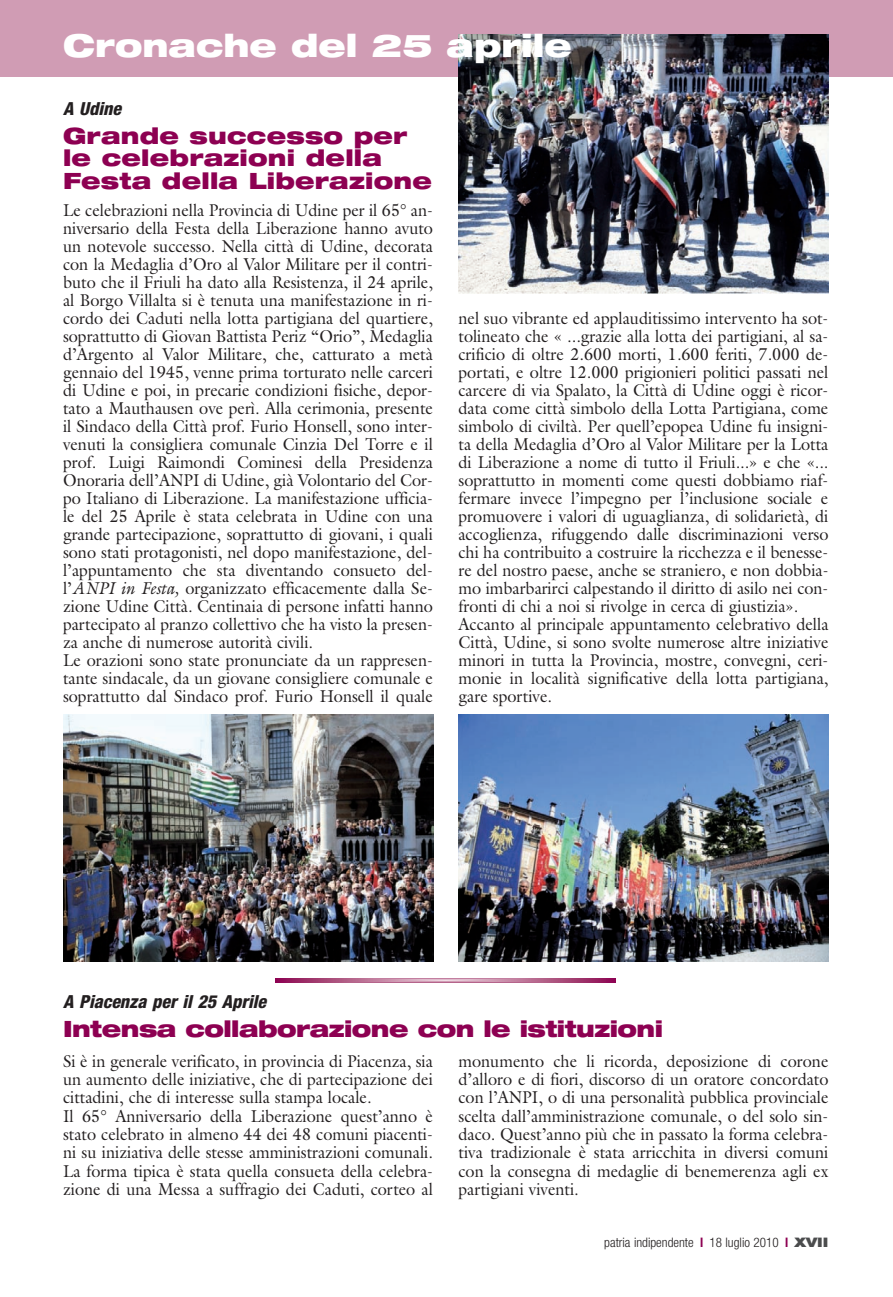
<style>
.page{position:relative;width:893px;height:1297px;background:#fff}
.page>*{position:absolute;margin:0;border:0;box-sizing:border-box;transform-origin:0 0}
.t1{font:900 expanded 31.5px "Helvetica Neue";color:#fff}
.t2{font:900 expanded 22.5px/22.5px "Helvetica Neue";letter-spacing:.01em;color:#8d0052}
.t3{font:900 expanded 22.5px "Helvetica Neue";letter-spacing:-.025em;color:#8d0052}
.t4{font:italic 800 condensed 18px "Helvetica Neue";color:#231f20}
.t5{font:17.25px/18px "Galliard";color:#231f20;scale:.94 1}
.t6{font:300 condensed 13.2px "Helvetica Neue";color:#231f20}
.s1{font-style:italic}
.s2{font-weight:700;color:#8d0052}
.s3{font-weight:900;font-stretch:expanded;color:#4b4c4d}
</style>
<div class="page">
<div style="left:0;top:0;width:893px;height:77px;background:#d09cb4"></div>
<img style="left:458px;top:34px;width:370px;height:260px">
<img style="left:458px;top:715px;width:370px;height:246px">
<img style="left:63px;top:715px;width:370px;height:246px">
<hr style="left:276px;top:978px;width:340px;height:4px;background:#8e0253">
<hr style="left:279px;top:978px;width:334px;height:4px;background:#8f0655">
<hr style="left:282px;top:978px;width:327px;height:4px;background:#900a57">
<hr style="left:285px;top:978px;width:321px;height:4px;background:#920e59">
<hr style="left:286px;top:978px;width:319px;height:4px;background:#92125a">
<hr style="left:289px;top:978px;width:313px;height:4px;background:#93165b">
<hr style="left:292px;top:978px;width:307px;height:4px;background:#951a5d">
<hr style="left:294px;top:978px;width:303px;height:4px;background:#961e5f">
<hr style="left:297px;top:978px;width:297px;height:4px;background:#982261">
<hr style="left:300px;top:978px;width:291px;height:4px;background:#992663">
<hr style="left:303px;top:978px;width:285px;height:4px;background:#9b2a65">
<hr style="left:306px;top:978px;width:279px;height:4px;background:#9c2e68">
<hr style="left:309px;top:978px;width:273px;height:4px;background:#9e326a">
<hr style="left:312px;top:978px;width:267px;height:4px;background:#9f366c">
<hr style="left:315px;top:978px;width:261px;height:4px;background:#a13a6e">
<hr style="left:318px;top:978px;width:255px;height:4px;background:#a33e70">
<hr style="left:321px;top:978px;width:250px;height:4px;background:#a54273">
<hr style="left:325px;top:978px;width:242px;height:4px;background:#a64675">
<hr style="left:328px;top:978px;width:235px;height:4px;background:#a94a78">
<hr style="left:331px;top:978px;width:229px;height:4px;background:#aa4e7b">
<hr style="left:335px;top:978px;width:221px;height:4px;background:#ac527e">
<hr style="left:339px;top:978px;width:214px;height:4px;background:#ae5781">
<hr style="left:342px;top:978px;width:207px;height:4px;background:#b05b83">
<hr style="left:346px;top:978px;width:199px;height:4px;background:#b25f87">
<hr style="left:349px;top:978px;width:193px;height:4px;background:#b46389">
<hr style="left:353px;top:978px;width:186px;height:4px;background:#b6678c">
<hr style="left:357px;top:978px;width:178px;height:4px;background:#b96b90">
<hr style="left:361px;top:978px;width:169px;height:4px;background:#c37fa0">
<hr style="left:362px;top:979px;width:168px;height:3px;background:#bb7094">
<hr style="left:365px;top:979px;width:162px;height:3px;background:#bd7497">
<hr style="left:368px;top:979px;width:155px;height:3px;background:#c0799b">
<hr style="left:373px;top:979px;width:146px;height:3px;background:#c27d9e">
<hr style="left:376px;top:979px;width:140px;height:3px;background:#c481a1">
<hr style="left:380px;top:979px;width:132px;height:3px;background:#c585a4">
<hr style="left:382px;top:979px;width:128px;height:3px;background:#c789a6">
<hr style="left:386px;top:979px;width:120px;height:3px;background:#c98da9">
<hr style="left:389px;top:979px;width:113px;height:2px;background:#cc91ad">
<hr style="left:392px;top:979px;width:107px;height:2px;background:#ce95b0">
<hr style="left:395px;top:979px;width:101px;height:2px;background:#cf99b2">
<hr style="left:398px;top:979px;width:95px;height:2px;background:#d19db5">
<hr style="left:401px;top:979px;width:89px;height:2px;background:#d2a1b8">
<hr style="left:404px;top:979px;width:83px;height:2px;background:#d4a5bb">
<hr style="left:408px;top:979px;width:76px;height:2px;background:#d6a9be">
<hr style="left:411px;top:980px;width:70px;height:1px;background:#d7adc1">
<hr style="left:414px;top:980px;width:64px;height:1px;background:#d9b1c4">
<hr style="left:417px;top:980px;width:58px;height:1px;background:#dbb5c7">
<hr style="left:420px;top:980px;width:52px;height:1px;background:#ddb9ca">
<hr style="left:423px;top:980px;width:46px;height:1px;background:#dfbdcd">
<hr style="left:426px;top:980px;width:39px;height:1px;background:#e2c2d1">
<hr style="left:429px;top:980px;width:34px;height:1px;background:#e4c6d4">
<svg style="left:437px;top:980px;width:18px;height:1px"></svg>
<h1 class="t1" style="left:63px;top:34px;width:510px">Cronache del 25 aprile</h1>
<p class="t4" style="left:63px;top:102px;width:63px">A Udine</p>
<h2 class="t2" style="left:63px;top:127px;width:370px">Grande successo per le celebrazioni della<br>Festa della Liberazione</h2>
<p class="t5" style="left:63px;top:203px;width:395px">Le celebrazioni nella Provincia di Udine per il 65° an&shy;niversario della Festa della Liberazione hanno avuto un notevole successo. Nella città di Udine, decorata con la Medaglia d’Oro al Valor Militare per il contri&shy;buto che il Friuli ha dato alla Resistenza, il 24 aprile, al Borgo Villalta si è tenuta una manifestazione in ri&shy;cordo dei Caduti nella lotta partigiana del quartiere, soprattutto di Giovan Battista Periz “Orio”, Medaglia d’Argento al Valor Militare, che, catturato a metà gennaio del 1945, venne prima torturato nelle carceri di Udine e poi, in precarie condizioni fisiche, depor&shy;tato a Mauthausen ove perì. Alla cerimonia, presente il Sindaco della Città prof. Furio Honsell, sono inter&shy;venuti la consigliera comunale Cinzia Del Torre e il prof. Luigi Raimondi Cominesi della Presidenza Onoraria dell’ANPI di Udine, già Volontario del Cor&shy;po Italiano di Liberazione. La manifestazione ufficia&shy;le del 25 Aprile è stata celebrata in Udine con una grande partecipazione, soprattutto di giovani, i quali sono stati protagonisti, nel dopo manifestazione, del&shy;l’appuntamento che sta diventando consueto del&shy;l’<span class="s1">ANPI in Festa,</span> organizzato efficacemente dalla Se&shy;zione Udine Città. Centinaia di persone infatti hanno partecipato al pranzo collettivo che ha visto la presen&shy;za anche di numerose autorità civili.<br>Le orazioni sono state pronunciate da un rappresen&shy;tante sindacale, da un giovane consigliere comunale e soprattutto dal Sindaco prof. Furio Honsell il quale</p>
<p class="t5" style="left:458px;top:310px;width:395px">nel suo vibrante ed applauditissimo intervento ha sot&shy;tolineato che « ...grazie alla lotta dei partigiani, al sa&shy;crificio di oltre 2.600 morti, 1.600 feriti, 7.000 de&shy;portati, e oltre 12.000 prigionieri politici passati nel carcere di via Spalato, la Città di Udine oggi è ricor&shy;data come città simbolo della Lotta Partigiana, come simbolo di civiltà. Per quell’epopea Udine fu insigni&shy;ta della Medaglia d’Oro al Valor Militare per la Lotta di Liberazione a nome di tutto il Friuli...» e che «... soprattutto in momenti come questi dobbiamo riaf&shy;fermare invece l’impegno per l’inclusione sociale e promuovere i valori di uguaglianza, di solidarietà, di accoglienza, rifuggendo dalle discriminazioni verso chi ha contribuito a costruire la ricchezza e il benesse&shy;re del nostro paese, anche se straniero, e non dobbia&shy;mo imbarbarirci calpestando il diritto di asilo nei con&shy;fronti di chi a noi si rivolge in cerca di giustizia».<br>Accanto al principale appuntamento celebrativo della Città, Udine, si sono svolte numerose altre iniziative minori in tutta la Provincia, mostre, convegni, ceri&shy;monie in località significative della lotta partigiana, gare sportive.</p>
<p class="t4" style="left:63px;top:995px;width:208px">A Piacenza per il 25 Aprile</p>
<h2 class="t3" style="left:63px;top:1020px;width:601px">Intensa collaborazione con le istituzioni</h2>
<p class="t5" style="left:63px;top:1053px;width:395px">Si è in generale verificato, in provincia di Piacenza, sia un aumento delle iniziative, che di partecipazione dei cittadini, che di interesse sulla stampa locale.<br>Il 65° Anniversario della Liberazione quest’anno è stato celebrato in almeno 44 dei 48 comuni piacenti&shy;ni su iniziativa delle stesse amministrazioni comunali.<br>La forma tipica è stata quella consueta della celebra&shy;zione di una Messa a suffragio dei Caduti, corteo al</p>
<p class="t5" style="left:458px;top:1053px;width:395px;text-align:justify">monumento che li ricorda, deposizione di corone d’alloro e di fiori, discorso di un oratore concordato con l’ANPI, o di una personalità pubblica provinciale scelta dall’amministrazione comunale, o del solo sin&shy;daco. Quest’anno più che in passato la forma celebra&shy;tiva tradizionale è stata arricchita in diversi comuni con la consegna di medaglie di benemerenza agli ex partigiani viventi.</p>
<p class="t6" style="left:604px;top:1238px;width:226px">patria indipendente <span class="s2">l</span> 18 luglio 2010 <span class="s2">l</span> <span class="s3">XVII</span></p>
</div>
